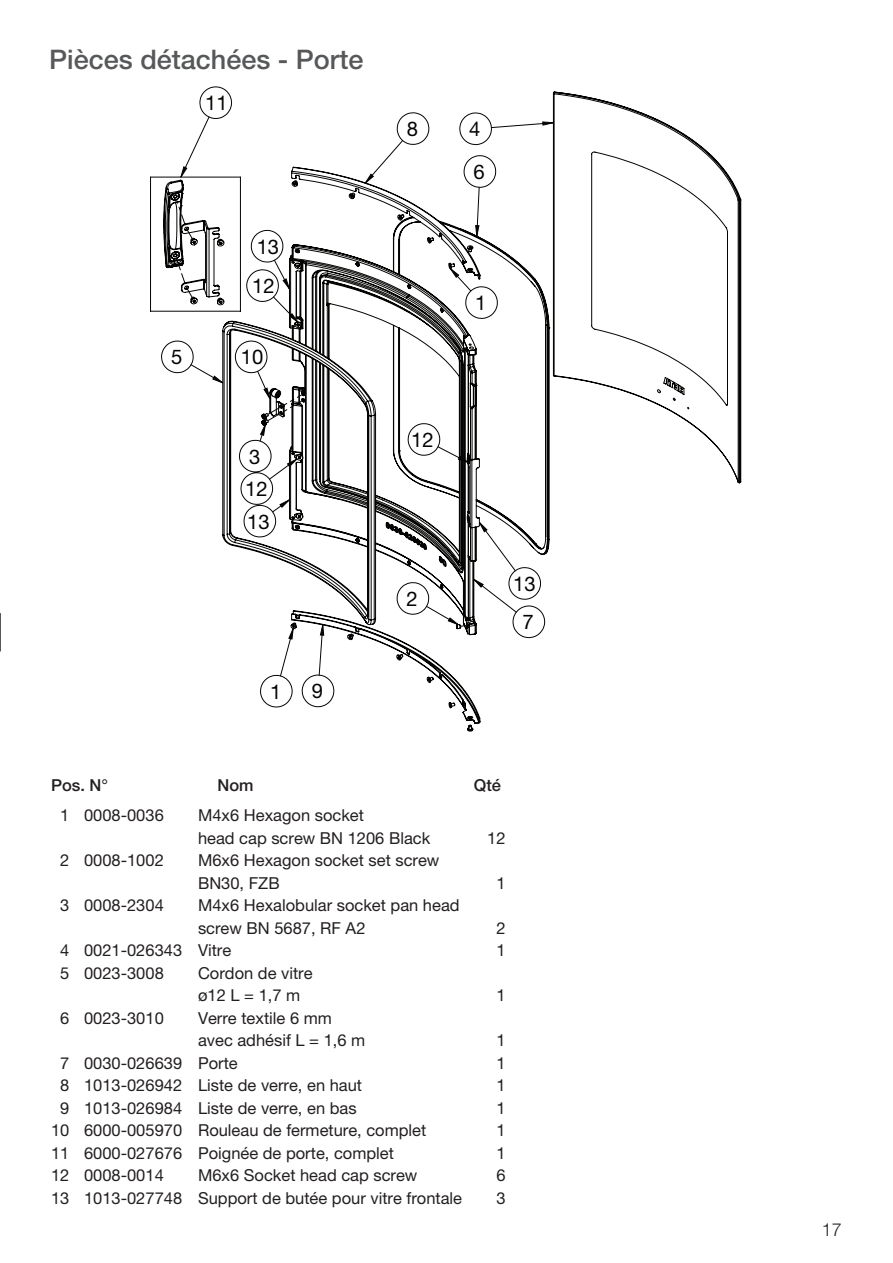
<style>
.page{position:relative;width:893px;height:1263px;background:#fff}
.page>*{position:absolute;margin:0;border:0;box-sizing:border-box;transform-origin:0 0}
.t1{font:500 27px "Helvetica Neue LT Pro";color:#57585a}
.t2{font:20.25px/42.8px "Helvetica Neue LT Pro";color:#040503}
.t3{font:300 18px "Helvetica Neue LT Pro";color:#231f20}
.t4{font:16.5px/22.5px "Helvetica Neue LT Pro";color:#231f20}
.t5{font:500 16.5px "Helvetica Neue LT Pro";color:#231f20}
</style>
<div class="page">
<hr style="left:0;top:613px;width:1px;height:38px;background:#231f20">
<hr style="left:151px;top:177px;width:89px;height:1px;background:#040503">
<hr style="left:150px;top:177px;width:1px;height:134px;background:#040503">
<hr style="left:151px;top:311px;width:89px;height:1px;background:#040503">
<svg style="left:222px;top:91px;width:519px;height:640px"></svg>
<svg style="left:456px;top:623px;width:12px;height:6px"></svg>
<svg style="left:267px;top:393px;width:38px;height:28px"></svg>
<svg style="left:163px;top:179px;width:62px;height:127px"></svg>
<h1 class="t1" style="left:49px;top:43px;width:316px">Pièces détachées - Porte</h1>
<p class="t2" style="left:205px;top:81px;width:24px">11</p>
<p class="t2" style="left:171px;top:335px;width:13px">5</p>
<p class="t2" style="left:252px;top:227px;width:29px;line-height:39.5px">13<br>12</p>
<p class="t2" style="left:241px;top:335px;width:24px">10</p>
<p class="t2" style="left:249px;top:435px;width:13px">3</p>
<p class="t2" style="left:245px;top:467px;width:24px">12</p>
<p class="t2" style="left:247px;top:500px;width:24px">13</p>
<p class="t2" style="left:270px;top:670px;width:13px">1</p>
<p class="t2" style="left:312px;top:669px;width:13px">9</p>
<p class="t2" style="left:407px;top:107px;width:13px">8</p>
<p class="t2" style="left:469px;top:107px;width:17px">4<br>6</p>
<p class="t2" style="left:475px;top:281px;width:13px">1</p>
<p class="t2" style="left:411px;top:418px;width:24px">12</p>
<p class="t2" style="left:407px;top:577px;width:13px">2</p>
<p class="t2" style="left:513px;top:562px;width:24px">13</p>
<p class="t2" style="left:522px;top:600px;width:13px">7</p>
<p class="t5" style="left:51px;top:775px;width:59px">Pos. N°</p>
<p class="t5" style="left:218px;top:775px;width:38px">Nom</p>
<p class="t5" style="left:474px;top:775px;width:29px">Qté</p>
<p class="t4" style="left:60px;top:804px;width:105px">1 0008-0036</p>
<p class="t4" style="left:198px;top:804px;width:234px">M4x6 Hexagon socket<br>head cap screw BN 1206 Black</p>
<p class="t4" style="left:487px;top:826px;width:20px">12</p>
<p class="t4" style="left:60px;top:849px;width:105px">2 0008-1002</p>
<p class="t4" style="left:198px;top:849px;width:243px">M6x6 Hexagon socket set screw<br>BN30, FZB</p>
<p class="t4" style="left:60px;top:894px;width:105px">3 0008-2304</p>
<p class="t4" style="left:198px;top:894px;width:263px">M4x6 Hexalobular socket pan head screw BN 5687, RF A2</p>
<p class="t4" style="left:496px;top:871px;width:11px">1</p>
<p class="t4" style="left:496px;top:916px;width:11px">2</p>
<p class="t4" style="left:60px;top:939px;width:173px">4 0021-026343 Vitre</p>
<p class="t4" style="left:496px;top:939px;width:11px">1</p>
<p class="t4" style="left:60px;top:961px;width:105px">5 0023-3008</p>
<p class="t4" style="left:198px;top:961px;width:116px">Cordon de vitre ø12 L = 1,7 m</p>
<p class="t4" style="left:496px;top:984px;width:11px">1</p>
<p class="t4" style="left:60px;top:1006px;width:105px">6 0023-3010</p>
<p class="t4" style="left:198px;top:1006px;width:169px">Verre textile 6 mm avec adhésif L = 1,6 m</p>
<p class="t4" style="left:496px;top:1029px;width:11px">1</p>
<p class="t4" style="left:60px;top:1051px;width:179px">7 0030-026639 Porte</p>
<p class="t4" style="left:496px;top:1051px;width:11px">1</p>
<p class="t4" style="left:60px;top:1074px;width:303px">8 1013-026942 Liste de verre, en haut</p>
<p class="t4" style="left:496px;top:1074px;width:11px">1</p>
<p class="t4" style="left:60px;top:1096px;width:298px">9 1013-026984 Liste de verre, en bas</p>
<p class="t4" style="left:496px;top:1096px;width:11px">1</p>
<p class="t4" style="left:51px;top:1119px;width:377px">10 6000-005970 Rouleau de fermeture, complet</p>
<p class="t4" style="left:496px;top:1119px;width:11px">1</p>
<p class="t4" style="left:51px;top:1141px;width:344px">11 6000-027676 Poignée de porte, complet</p>
<p class="t4" style="left:496px;top:1141px;width:11px">1</p>
<p class="t4" style="left:51px;top:1164px;width:114px">12 0008-0014</p>
<p class="t4" style="left:198px;top:1164px;width:221px">M6x6 Socket head cap screw</p>
<p class="t4" style="left:496px;top:1164px;width:11px">6</p>
<p class="t4" style="left:51px;top:1186px;width:413px">13 1013-027748 Support de butée pour vitre frontale</p>
<p class="t4" style="left:496px;top:1186px;width:11px">3</p>
<p class="t3" style="left:822px;top:1219px;width:22px">17</p>
</div>
